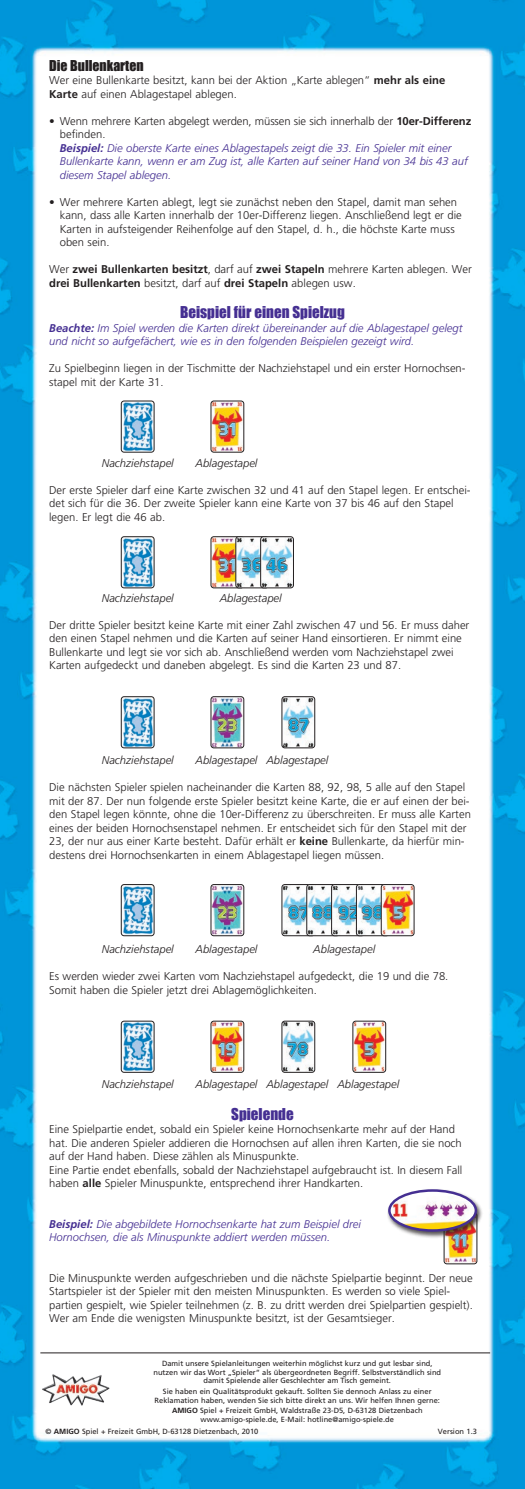
<style>
.page{position:relative;width:525px;height:1489px;background:#fff}
.page>*{position:absolute;margin:0;border:0;box-sizing:border-box;transform-origin:0 0}
.Head1{font:15px "Impact";color:#452f92}
.Head2{font:13.75px "Impact";color:#231f20}
.Fliesstext{font:300 11.25px/13.5px "Frutiger LT Std";color:#231f20}
.Eingezogen{font:300 11.25px/13.5px "Frutiger LT Std";color:#231f20}
.Fliesstext-2{font:italic 300 11.25px/13.5px "Frutiger LT Std";color:#452f92}
.Fliesstext-3{font:italic 300 11.25px "Frutiger LT Std";color:#231f20}
.Eingezogen-2{font:italic 300 11.25px/13.5px "Frutiger LT Std";color:#452f92}
.t1{font:7.5px/8.8px "Frutiger LT Std";color:#231f20;text-align:center}
.s1{font-weight:700}
</style>
<div class="page">
<img style="left:0;top:0;width:524px;height:1488px">
<img style="left:42px;top:1373px;width:67px;height:32px">
<hr style="left:40px;top:1352px;width:450px;height:1px;background:#231f20">
<img style="left:121px;top:401px;width:33px;height:51px">
<div style="left:121px;top:401px;width:33px;height:51px;border:1px solid #231f20;border-radius:3px"></div>
<img style="left:211px;top:401px;width:33px;height:51px">
<div style="left:211px;top:401px;width:33px;height:51px;border:1px solid #231f20;border-radius:3px"></div>
<img style="left:121px;top:536px;width:33px;height:52px">
<div style="left:121px;top:536px;width:33px;height:52px;border:1px solid #231f20;border-radius:3px"></div>
<img style="left:211px;top:536px;width:24px;height:52px">
<div style="left:211px;top:536px;width:33px;height:52px;border:1px solid #231f20;border-radius:3px"></div>
<img style="left:121px;top:696px;width:33px;height:50px">
<div style="left:121px;top:696px;width:33px;height:52px;border:1px solid #231f20;border-radius:3px"></div>
<img style="left:211px;top:696px;width:33px;height:50px">
<div style="left:211px;top:696px;width:33px;height:52px;border:1px solid #231f20;border-radius:3px"></div>
<img style="left:283px;top:698px;width:30px;height:48px">
<div style="left:281px;top:696px;width:34px;height:52px;border:1px solid #231f20;border-radius:3px"></div>
<img style="left:121px;top:884px;width:33px;height:51px">
<div style="left:121px;top:884px;width:33px;height:51px;border:1px solid #231f20;border-radius:3px"></div>
<img style="left:211px;top:884px;width:33px;height:51px">
<div style="left:211px;top:884px;width:33px;height:51px;border:1px solid #231f20;border-radius:3px"></div>
<img style="left:283px;top:886px;width:23px;height:47px">
<div style="left:281px;top:884px;width:34px;height:51px;border:1px solid #231f20;border-radius:3px"></div>
<img style="left:121px;top:1022px;width:33px;height:50px">
<div style="left:121px;top:1020px;width:33px;height:52px;border:1px solid #231f20;border-radius:3px"></div>
<img style="left:211px;top:1022px;width:33px;height:50px">
<div style="left:211px;top:1020px;width:33px;height:52px;border:1px solid #231f20;border-radius:3px"></div>
<img style="left:283px;top:1022px;width:30px;height:48px">
<div style="left:281px;top:1020px;width:34px;height:52px;border:1px solid #231f20;border-radius:3px"></div>
<img style="left:352px;top:1022px;width:33px;height:50px">
<div style="left:352px;top:1020px;width:33px;height:52px;border:1px solid #231f20;border-radius:3px"></div>
<img style="left:306px;top:884px;width:25px;height:51px">
<div style="left:306px;top:884px;width:33px;height:51px;border:1px solid #231f20;border-radius:3px"></div>
<img style="left:331px;top:884px;width:25px;height:51px">
<div style="left:331px;top:884px;width:33px;height:51px;border:1px solid #231f20;border-radius:3px"></div>
<img style="left:356px;top:884px;width:25px;height:51px">
<div style="left:356px;top:884px;width:33px;height:51px;border:1px solid #231f20;border-radius:3px"></div>
<img style="left:381px;top:884px;width:33px;height:51px">
<div style="left:381px;top:884px;width:33px;height:51px;border:1px solid #231f20;border-radius:3px"></div>
<img style="left:237px;top:538px;width:23px;height:48px">
<div style="left:235px;top:536px;width:34px;height:52px;border:1px solid #231f20;border-radius:3px"></div>
<img style="left:260px;top:536px;width:33px;height:52px">
<div style="left:260px;top:536px;width:33px;height:52px;border:1px solid #231f20;border-radius:3px"></div>
<img style="left:445px;top:1238px;width:30px;height:23px">
<div style="left:443px;top:1212px;width:34px;height:51px;border:1px solid #231f20;border-radius:3px"></div>
<div style="left:386px;top:1187px;width:97px;height:51px;background:#231f20;opacity:.75"></div>
<svg style="left:389px;top:1190px;width:86px;height:40px"></svg>
<img style="left:389px;top:1196px;width:86px;height:34px">
<div style="left:388px;top:1189px;width:89px;height:42px;border:2px solid #452f92;border-radius:50%"></div>
<p class="Head2" style="left:49px;top:55px;width:96px">Die Bullenkarten</p>
<p class="Fliesstext" style="left:49px;top:74px;width:397px">Wer eine Bullenkarte besitzt, kann bei der Aktion „Karte ablegen“ <span class="s1">mehr als eine<br>Karte</span> auf einen Ablagestapel ablegen.</p>
<p class="Eingezogen" style="left:60px;top:114px;width:413px;text-indent:-11px">• Wenn mehrere Karten abgelegt werden, müssen sie sich innerhalb der <span class="s1">10er-Differenz </span>befinden.</p>
<p class="Eingezogen-2" style="left:60px;top:141px;width:409px"><span class="s1">Beispiel:</span> Die oberste Karte eines Ablagestapels zeigt die 33. Ein Spieler mit einer<br>Bullenkarte kann, wenn er am Zug ist, alle Karten auf seiner Hand von 34 bis 43 auf diesem Stapel ablegen.</p>
<p class="Eingezogen" style="left:60px;top:195px;width:403px;text-indent:-11px">• Wer mehrere Karten ablegt, legt sie zunächst neben den Stapel, damit man sehen kann, dass alle Karten innerhalb der 10er-Differenz liegen. Anschließend legt er die Karten in aufsteigender Reihenfolge auf den Stapel, d. h., die höchste Karte muss oben sein.</p>
<p class="Fliesstext" style="left:49px;top:263px;width:424px">Wer <span class="s1">zwei Bullenkarten besitzt</span>, darf auf <span class="s1">zwei Stapeln</span> mehrere Karten ablegen. Wer <span class="s1">drei Bullenkarten</span> besitzt, darf auf <span class="s1">drei Stapeln</span> ablegen usw.</p>
<p class="Head1" style="left:180px;top:301px;width:166px">Beispiel für einen Spielzug</p>
<p class="Fliesstext-2" style="left:49px;top:321px;width:414px"><span class="s1">Beachte:</span> Im Spiel werden die Karten direkt übereinander auf die Ablagestapel gelegt und nicht so aufgefächert, wie es in den folgenden Beispielen gezeigt wird.</p>
<p class="Fliesstext" style="left:49px;top:362px;width:418px">Zu Spielbeginn liegen in der Tischmitte der Nachziehstapel und ein erster Hornochsen&shy;stapel mit der Karte 31.</p>
<p class="Fliesstext-3" style="left:102px;top:456px;width:73px">Nachziehstapel</p>
<p class="Fliesstext-3" style="left:195px;top:456px;width:63px">Ablagestapel</p>
<p class="Fliesstext" style="left:49px;top:483px;width:423px">Der erste Spieler darf eine Karte zwischen 32 und 41 auf den Stapel legen. Er entschei&shy;det sich für die 36. Der zweite Spieler kann eine Karte von 37 bis 46 auf den Stapel legen. Er legt die 46 ab.</p>
<p class="Fliesstext-3" style="left:102px;top:591px;width:73px">Nachziehstapel</p>
<p class="Fliesstext-3" style="left:220px;top:591px;width:63px">Ablagestapel</p>
<p class="Fliesstext" style="left:49px;top:618px;width:421px">Der dritte Spieler besitzt keine Karte mit einer Zahl zwischen 47 und 56. Er muss daher den einen Stapel nehmen und die Karten auf seiner Hand einsortieren. Er nimmt eine Bullenkarte und legt sie vor sich ab. Anschließend werden vom Nachziehstapel zwei Karten aufgedeckt und daneben abgelegt. Es sind die Karten 23 und 87.</p>
<p class="Fliesstext-3" style="left:102px;top:753px;width:73px">Nachziehstapel</p>
<p class="Fliesstext-3" style="left:195px;top:753px;width:134px">Ablagestapel Ablagestapel</p>
<p class="Fliesstext" style="left:49px;top:780px;width:423px">Die nächsten Spieler spielen nacheinander die Karten 88, 92, 98, 5 alle auf den Stapel mit der 87. Der nun folgende erste Spieler besitzt keine Karte, die er auf einen der bei&shy;den Stapel legen könnte, ohne die 10er-Differenz zu überschreiten. Er muss alle Karten eines der beiden Hornochsenstapel nehmen. Er entscheidet sich für den Stapel mit der 23, der nur aus einer Karte besteht. Dafür erhält er <span class="s1">keine</span> Bullenkarte, da hierfür min&shy;destens drei Hornochsenkarten in einem Ablagestapel liegen müssen.</p>
<p class="Fliesstext-3" style="left:102px;top:942px;width:73px">Nachziehstapel</p>
<p class="Fliesstext-3" style="left:195px;top:942px;width:63px">Ablagestapel</p>
<p class="Fliesstext-3" style="left:313px;top:942px;width:63px">Ablagestapel</p>
<p class="Fliesstext" style="left:49px;top:969px;width:400px">Es werden wieder zwei Karten vom Nachziehstapel aufgedeckt, die 19 und die 78.<br>Somit haben die Spieler jetzt drei Ablagemöglichkeiten.</p>
<p class="Fliesstext-3" style="left:102px;top:1077px;width:73px">Nachziehstapel</p>
<p class="Fliesstext-3" style="left:195px;top:1077px;width:205px">Ablagestapel Ablagestapel Ablagestapel</p>
<p class="Head1" style="left:231px;top:1102px;width:64px">Spielende</p>
<p class="Fliesstext" style="left:49px;top:1122px;width:414px">Eine Spielpartie endet, sobald ein Spieler keine Hornochsenkarte mehr auf der Hand hat. Die anderen Spieler addieren die Hornochsen auf allen ihren Karten, die sie noch auf der Hand haben. Diese zählen als Minuspunkte.</p>
<p class="Fliesstext" style="left:49px;top:1163px;width:414px">Eine Partie endet ebenfalls, sobald der Nachziehstapel aufgebraucht ist. In diesem Fall haben <span class="s1">alle</span> Spieler Minuspunkte, entsprechend ihrer Handkarten.</p>
<p class="Fliesstext-2" style="left:49px;top:1217px;width:313px"><span class="s1">Beispiel:</span> Die abgebildete Hornochsenkarte hat zum Beispiel drei<br>Hornochsen, die als Minuspunkte addiert werden müssen.</p>
<p class="Fliesstext" style="left:49px;top:1271px;width:425px">Die Minuspunkte werden aufgeschrieben und die nächste Spielpartie beginnt. Der neue Startspieler ist der Spieler mit den meisten Minuspunkten. Es werden so viele Spiel&shy;partien gespielt, wie Spieler teilnehmen (z. B. zu dritt werden drei Spielpartien gespielt).<br>Wer am Ende die wenigsten Minuspunkte besitzt, ist der Gesamtsieger.</p>
<p class="t1" style="left:153px;top:1358px;width:289px">Damit unsere Spielanleitungen weiterhin möglichst kurz und gut lesbar sind, nutzen wir das Wort „Spieler“ als übergeordneten Begriff. Selbstverständlich sind damit Spielende aller Geschlechter am Tisch gemeint.</p>
<p class="t1" style="left:163px;top:1386px;width:270px">Sie haben ein Qualitätsprodukt gekauft. Sollten Sie dennoch Anlass zu einer</p>
<p class="t1" style="left:154px;top:1395px;width:287px">Reklamation haben, wenden Sie sich bitte direkt an uns. Wir helfen Ihnen gerne:</p>
<p class="t1" style="left:172px;top:1405px;width:252px"><span class="s1">AMIGO</span> Spiel + Freizeit GmbH, Waldstraße 23-D5, D-63128 Dietzenbach</p>
<p class="t1" style="left:200px;top:1414px;width:195px">www.amigo-spiele.de, E-Mail: hotline@amigo-spiele.de</p>
<p class="t1" style="left:46px;top:1426px;width:214px">© <span class="s1">AMIGO</span> Spiel + Freizeit GmbH, D-63128 Dietzenbach, 2010</p>
<p class="t1" style="left:437px;top:1426px;width:40px">Version 1.3</p>
</div>
